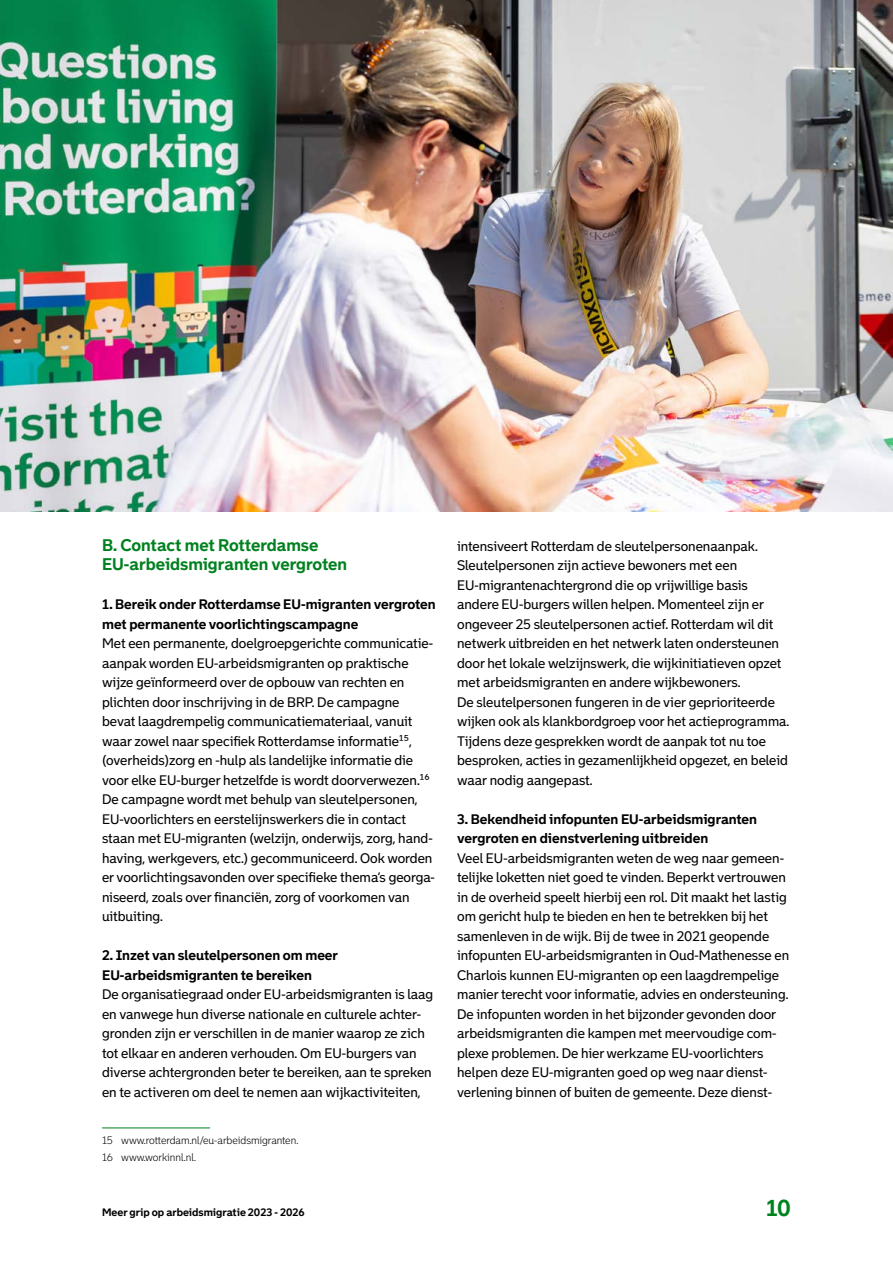
<style>
.page{position:relative;width:893px;height:1263px;background:#fff}
.page>*{position:absolute;margin:0;border:0;box-sizing:border-box;transform-origin:0 0}
.t1{font:700 22.5px "Bolder";color:#00811f}
.Rotterdam_Paragraafkop{font:700 16.5px/19.5px "Bolder";color:#00811f}
.Rotterdam_Platte_tekst{font:13.5px/19.5px "Bolder";color:#000}
.Rotterdam_Tussen_sub_kop_zwart{font:700 13.5px/19.5px "Bolder";color:#000}
.Rotterdam_Voetnoot{font:300 10.5px "Bolder";color:#000}
.t2{font:700 10.5px "Bolder";color:#000}
</style>
<div class="page">
<hr style="left:102px;top:1127px;width:108px;height:1px;background:#00811f">
<img style="left:0;top:0;width:893px;height:512px">
<h3 class="Rotterdam_Paragraafkop" style="left:102px;top:535px;width:247px">B. Contact met Rotterdamse<br>EU-arbeidsmigranten vergroten</h3>
<h3 class="Rotterdam_Tussen_sub_kop_zwart" style="left:102px;top:594px;width:335px">1. Bereik onder Rotterdamse EU-migranten vergroten met permanente voorlichtingscampagne</h3>
<p class="Rotterdam_Platte_tekst" style="left:102px;top:633px;width:334px">Met een permanente, doelgroepgerichte communicatie&shy;aanpak worden EU-arbeidsmigranten op praktische wijze geïnformeerd over de opbouw van rechten en plichten door inschrijving in de BRP. De campagne bevat laagdrempelig communicatiemateriaal, vanuit waar zowel naar specifiek Rotterdamse informatie15, (overheids)zorg en -hulp als landelijke informatie die voor elke EU-burger hetzelfde is wordt doorverwezen.16<br>De campagne wordt met behulp van sleutelpersonen, EU-voorlichters en eerstelijnswerkers die in contact staan met EU-migranten (welzijn, onderwijs, zorg, hand&shy;having, werkgevers, etc.) gecommuniceerd. Ook worden er voorlichtingsavonden over specifieke thema’s georga&shy;niseerd, zoals over financiën, zorg of voorkomen van uitbuiting.</p>
<h3 class="Rotterdam_Tussen_sub_kop_zwart" style="left:102px;top:945px;width:238px">2. Inzet van sleutelpersonen om meer<br>EU-arbeidsmigranten te bereiken</h3>
<p class="Rotterdam_Platte_tekst" style="left:102px;top:984px;width:333px">De organisatiegraad onder EU-arbeidsmigranten is laag en vanwege hun diverse nationale en culturele achter&shy;gronden zijn er verschillen in de manier waarop ze zich tot elkaar en anderen verhouden. Om EU-burgers van diverse achtergronden beter te bereiken, aan te spreken en te activeren om deel te nemen aan wijkactiviteiten,</p>
<p class="Rotterdam_Voetnoot" style="left:102px;top:1134px;width:198px">15 www.rotterdam.nl/eu-arbeidsmigranten.</p>
<p class="Rotterdam_Voetnoot" style="left:102px;top:1151px;width:95px">16 www.workinnl.nl.</p>
<p class="Rotterdam_Platte_tekst" style="left:457px;top:536px;width:334px">intensiveert Rotterdam de sleutelpersonenaanpak.<br>Sleutelpersonen zijn actieve bewoners met een EU-migrantenachtergrond die op vrijwillige basis andere EU-burgers willen helpen. Momenteel zijn er ongeveer 25 sleutelpersonen actief. Rotterdam wil dit netwerk uitbreiden en het netwerk laten ondersteunen door het lokale welzijnswerk, die wijkinitiatieven opzet met arbeidsmigranten en andere wijkbewoners.<br>De sleutelpersonen fungeren in de vier geprioriteerde wijken ook als klankbordgroep voor het actieprogramma.<br>Tijdens deze gesprekken wordt de aanpak tot nu toe besproken, acties in gezamenlijkheid opgezet, en beleid waar nodig aangepast.</p>
<h3 class="Rotterdam_Tussen_sub_kop_zwart" style="left:457px;top:809px;width:302px">3. Bekendheid infopunten EU-arbeidsmigranten vergroten en dienstverlening uitbreiden</h3>
<p class="Rotterdam_Platte_tekst" style="left:457px;top:848px;width:334px">Veel EU-arbeidsmigranten weten de weg naar gemeen&shy;telijke loketten niet goed te vinden. Beperkt vertrouwen in de overheid speelt hierbij een rol. Dit maakt het lastig om gericht hulp te bieden en hen te betrekken bij het samenleven in de wijk. Bij de twee in 2021 geopende infopunten EU-arbeidsmigranten in Oud-Mathenesse en Charlois kunnen EU-migranten op een laagdrempelige manier terecht voor informatie, advies en ondersteuning.<br>De infopunten worden in het bijzonder gevonden door arbeidsmigranten die kampen met meervoudige com&shy;plexe problemen. De hier werkzame EU-voorlichters helpen deze EU-migranten goed op weg naar dienst&shy;verlening binnen of buiten de gemeente. Deze dienst-</p>
<p class="t2" style="left:102px;top:1205px;width:204px">Meer grip op arbeidsmigratie 2023 - 2026</p>
<h1 class="t1" style="left:766px;top:1193px;width:26px">10</h1>
</div>
